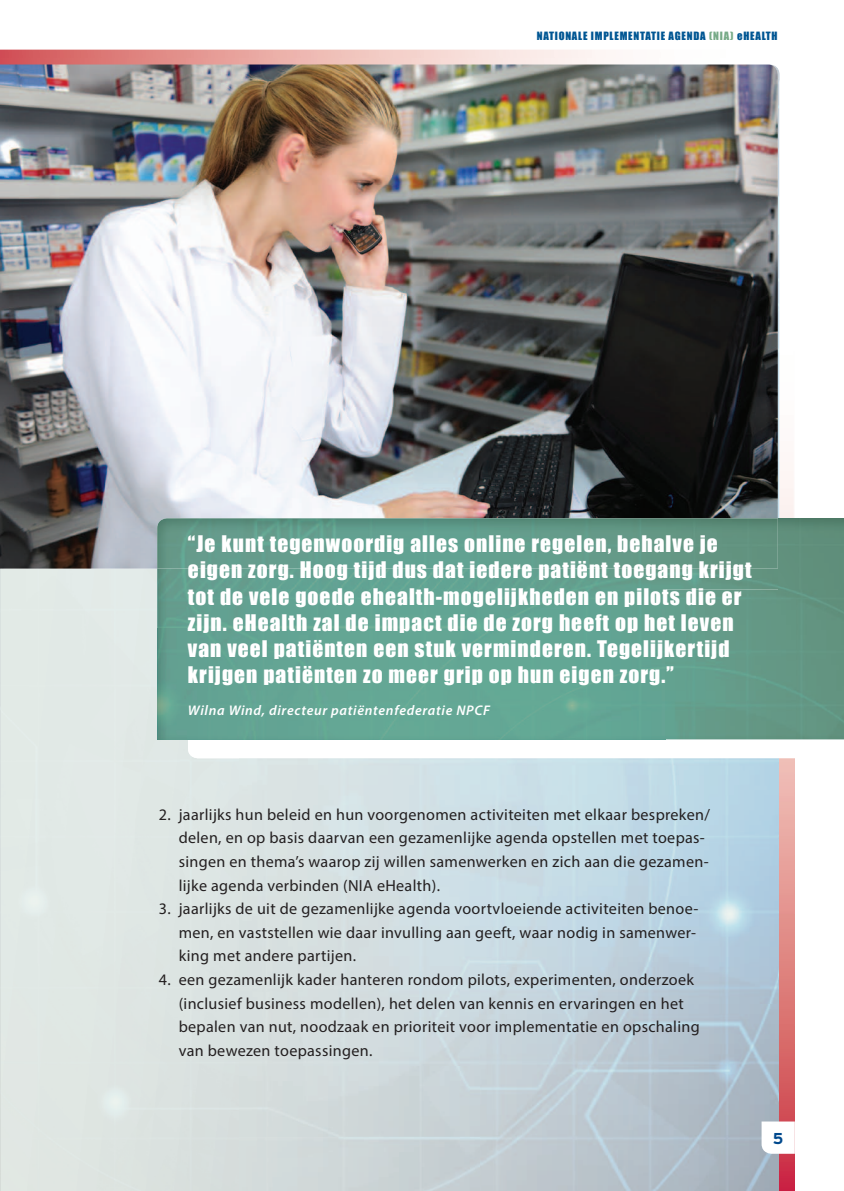
<style>
.page{position:relative;width:844px;height:1191px;background:#fff}
.page>*{position:absolute;margin:0;border:0;box-sizing:border-box;transform-origin:0 0}
.t1{font:21px/26.2px "Impact";letter-spacing:.05em;color:#fff}
.t2{font:16.1px/23.6px "Myriad Pro";letter-spacing:.02em;color:#231f20}
.t3{font:700 15.75px "Interstate";color:#01498d}
.t4{font:italic 600 14px "Myriad Pro";letter-spacing:.05em;color:#fff}
.t5{font:10.5px "Impact";letter-spacing:.07em;color:#005693}
.s1{color:#78ab88}
</style>
<div class="page">
<div style="left:0;top:568px;width:180px;height:623px;background:#e1e8e5"></div>
<div style="left:180px;top:739px;width:59px;height:452px;background:#dbe3e2"></div>
<img style="left:239px;top:758px;width:554px;height:433px">
<img style="left:778px;top:518px;width:1px;height:71px">
<svg style="left:0;top:50px;width:794px;height:468px"></svg>
<svg style="left:793px;top:758px;width:1px;height:433px"></svg>
<img style="left:777px;top:64px;width:2px;height:19px">
<img style="left:0;top:64px;width:777px;height:504px">
<svg style="left:188px;top:739px;width:655px;height:19px"></svg>
<img style="left:779px;top:518px;width:64px;height:71px">
<img style="left:157px;top:518px;width:621px;height:110px">
<img style="left:157px;top:628px;width:31px;height:111px">
<img style="left:157px;top:518px;width:620px;height:50px">
<img style="left:188px;top:589px;width:655px;height:150px">
<svg style="left:761px;top:1121px;width:33px;height:32px"></svg>
<p class="t5" style="left:536px;top:27px;width:242px">NATIONALE IMPLEMENTATIE AGENDA <span class="s1">(NIA)</span> eHEALTH</p>
<p class="t1" style="left:188px;top:530px;width:565px">“Je kunt tegenwoordig alles online regelen, behalve je eigen zorg. Hoog tijd dus dat iedere patiënt toegang krijgt tot de vele goede ehealth-mogelijkheden en pilots die er zijn. eHealth zal de impact die de zorg heeft op het leven van veel patiënten een stuk verminderen. Tegelijkertijd krijgen patiënten zo meer grip op hun eigen zorg.”</p>
<p class="t4" style="left:188px;top:701px;width:303px">Wilna Wind, directeur patiëntenfederatie NPCF</p>
<p class="t2" style="left:179px;top:802px;width:532px;text-indent:-20px">2. jaarlijks hun beleid en hun voorgenomen activiteiten met elkaar bespreken/ delen, en op basis daarvan een gezamenlijke agenda opstellen met toepas&shy;singen en thema’s waarop zij willen samenwerken en zich aan die gezamen&shy;lijke agenda verbinden (NIA eHealth).</p>
<p class="t2" style="left:179px;top:896px;width:521px;text-indent:-20px">3. jaarlijks de uit de gezamenlijke agenda voortvloeiende activiteiten benoe&shy;men, en vaststellen wie daar invulling aan geeft, waar nodig in samenwer&shy;king met andere partijen.</p>
<p class="t2" style="left:179px;top:967px;width:522px;text-indent:-20px">4. een gezamenlijk kader hanteren rondom pilots, experimenten, onderzoek (inclusief business modellen), het delen van kennis en ervaringen en het bepalen van nut, noodzaak en prioriteit voor implementatie en opschaling van bewezen toepassingen.</p>
<p class="t3" style="left:772px;top:1129px;width:12px">5</p>
</div>
